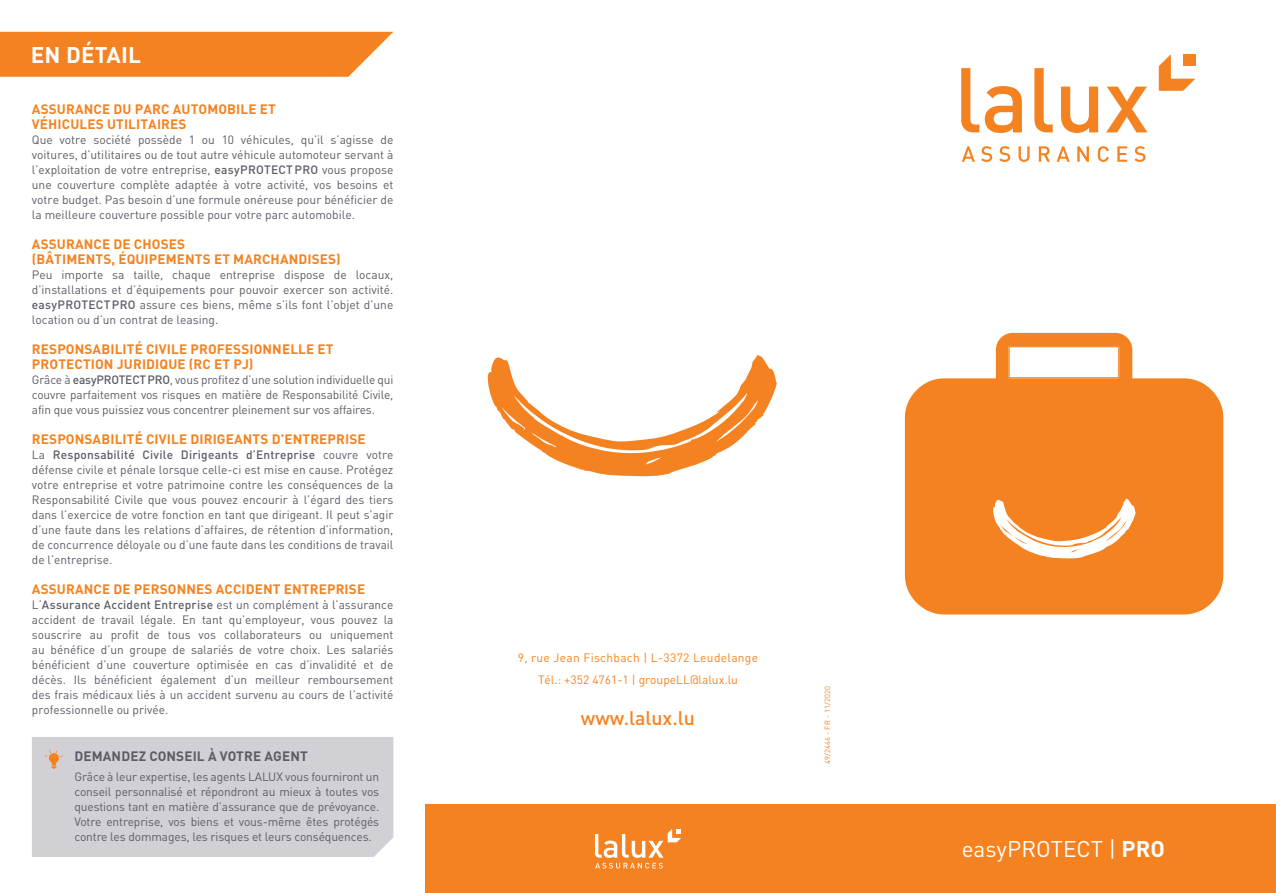
<style>
.page{position:relative;width:1276px;height:893px;background:#fff}
.page>*{position:absolute;margin:0;border:0;box-sizing:border-box;transform-origin:0 0}
.t1{font:22.5px "DIN Pro";color:#fff}
.t2{font:700 22.5px "DIN Pro";letter-spacing:.01em;color:#fff}
.t3{font:500 19.5px "DIN Pro";color:#f58220}
.t4{font:700 13.5px/15px "DIN Pro";letter-spacing:.01em;color:#f58220}
.t5{font:700 13.5px "DIN Pro";letter-spacing:.01em;color:#5a5d67}
.t6{font:12px/15px "DIN Pro";color:#5a5d67;text-align:justify}
.t7{font:12px/22.5px "DIN Pro";letter-spacing:.025em;color:#f58220;text-align:center}
.t8{font:7.5px "DIN Pro";letter-spacing:.02em;color:#f58220}
.s1{font-weight:500}
.s2{font-weight:700}
</style>
<div class="page">
<div style="left:425px;top:804px;width:851px;height:89px;background:#f58220"></div>
<svg style="left:961px;top:68px;width:61px;height:65px"></svg>
<svg style="left:1034px;top:68px;width:18px;height:64px"></svg>
<svg style="left:1061px;top:87px;width:37px;height:46px"></svg>
<svg style="left:1106px;top:87px;width:41px;height:45px"></svg>
<svg style="left:961px;top:146px;width:14px;height:16px"></svg>
<svg style="left:981px;top:146px;width:11px;height:16px"></svg>
<svg style="left:999px;top:146px;width:11px;height:16px"></svg>
<svg style="left:1018px;top:146px;width:11px;height:16px"></svg>
<svg style="left:1038px;top:146px;width:12px;height:16px"></svg>
<svg style="left:1056px;top:146px;width:13px;height:16px"></svg>
<svg style="left:1077px;top:146px;width:12px;height:16px"></svg>
<svg style="left:1097px;top:146px;width:12px;height:16px"></svg>
<svg style="left:1117px;top:146px;width:10px;height:16px"></svg>
<svg style="left:1134px;top:146px;width:11px;height:16px"></svg>
<svg style="left:1158px;top:55px;width:37px;height:36px"></svg>
<div style="left:1183px;top:54px;width:12px;height:12px;background:#f58220"></div>
<svg style="left:487px;top:355px;width:290px;height:121px"></svg>
<svg style="left:595px;top:829px;width:86px;height:39px"></svg>
<div style="left:32px;top:737px;width:361px;height:120px;background:#d1d1d5"></div>
<svg style="left:905px;top:333px;width:318px;height:281px;fill:#f58220"></svg>
<svg style="left:0;top:32px;width:393px;height:45px;background:#f5892d"></svg>
<h1 class="t2" style="left:31px;top:39px;width:112px">EN DÉTAIL</h1>
<p class="t4" style="left:32px;top:101px;width:245px">ASSURANCE DU PARC AUTOMOBILE ET<br>VÉHICULES UTILITAIRES</p>
<p class="t6" style="left:32px;top:132px;width:363px">Que votre société possède 1 ou 10 véhicules, qu’il s’agisse de voitures, d’utilitaires ou de tout autre véhicule automoteur servant à l’exploitation de votre entreprise, <span class="s1">easyPROTECTPRO</span> vous propose une couverture complète adaptée à votre activité, vos besoins et votre budget. Pas besoin d’une formule onéreuse pour bénéficier de la meilleure couverture possible pour votre parc automobile.</p>
<p class="t4" style="left:32px;top:236px;width:310px">ASSURANCE DE CHOSES<br>(BÂTIMENTS, ÉQUIPEMENTS ET MARCHANDISES)</p>
<p class="t6" style="left:32px;top:267px;width:363px">Peu importe sa taille, chaque entreprise dispose de locaux, d’installations et d’équipements pour pouvoir exercer son activité. <span class="s1">easyPROTECTPRO</span> assure ces biens, même s’ils font l’objet d’une location ou d’un contrat de leasing.</p>
<p class="t4" style="left:32px;top:341px;width:303px">RESPONSABILITÉ CIVILE PROFESSIONNELLE ET<br>PROTECTION JURIDIQUE (RC ET PJ)</p>
<p class="t6" style="left:32px;top:372px;width:363px">Grâce à <span class="s1">easyPROTECTPRO</span>, vous profitez d’une solution individuelle qui couvre parfaitement vos risques en matière de Responsabilité Civile, afin que vous puissiez vous concentrer pleinement sur vos affaires.</p>
<p class="t4" style="left:32px;top:431px;width:335px">RESPONSABILITÉ CIVILE DIRIGEANTS D’ENTREPRISE</p>
<p class="t6" style="left:32px;top:447px;width:363px">La <span class="s1">Responsabilité Civile Dirigeants d’Entreprise</span> couvre votre défense civile et pénale lorsque celle-ci est mise en cause. Protégez votre entreprise et votre patrimoine contre les conséquences de la Responsabilité Civile que vous pouvez encourir à l’égard des tiers dans l’exercice de votre fonction en tant que dirigeant. Il peut s’agir d’une faute dans les relations d’affaires, de rétention d’information, de concurrence déloyale ou d’une faute dans les conditions de travail de l’entreprise.</p>
<p class="t4" style="left:32px;top:581px;width:335px">ASSURANCE DE PERSONNES ACCIDENT ENTREPRISE</p>
<p class="t6" style="left:32px;top:597px;width:363px">L’<span class="s1">Assurance Accident Entreprise</span> est un complément à l’assurance accident de travail légale. En tant qu’employeur, vous pouvez la souscrire au profit de tous vos collaborateurs ou uniquement au bénéfice d’un groupe de salariés de votre choix. Les salariés bénéficient d’une couverture optimisée en cas d’invalidité et de décès. Ils bénéficient également d’un meilleur remboursement des frais médicaux liés à un accident survenu au cours de l’activité professionnelle ou privée.</p>
<p class="t5" style="left:74px;top:747px;width:235px">DEMANDEZ CONSEIL À VOTRE AGENT</p>
<p class="t6" style="left:74px;top:768px;width:306px">Grâce à leur expertise, les agents LALUX vous fourniront un conseil personnalisé et répondront au mieux à toutes vos questions tant en matière d’assurance que de prévoyance.<br>Votre entreprise, vos biens et vous-même êtes protégés contre les dommages, les risques et leurs conséquences.</p>
<p class="t7" style="left:518px;top:646px;width:242px">9, rue Jean Fischbach | L-3372 Leudelange<br>Tél.: +352 4761-1 | groupeLL@lalux.lu</p>
<h2 class="t3" style="left:581px;top:704px;width:116px">www.lalux.lu</h2>
<p class="t8" style="left:822px;top:764px;width:80px;rotate:-90deg">49/2446 - FR - 11/2020</p>
<h1 class="t1" style="left:961px;top:833px;width:205px">easyPROTECT | <span class="s2">PRO</span></h1>
</div>
